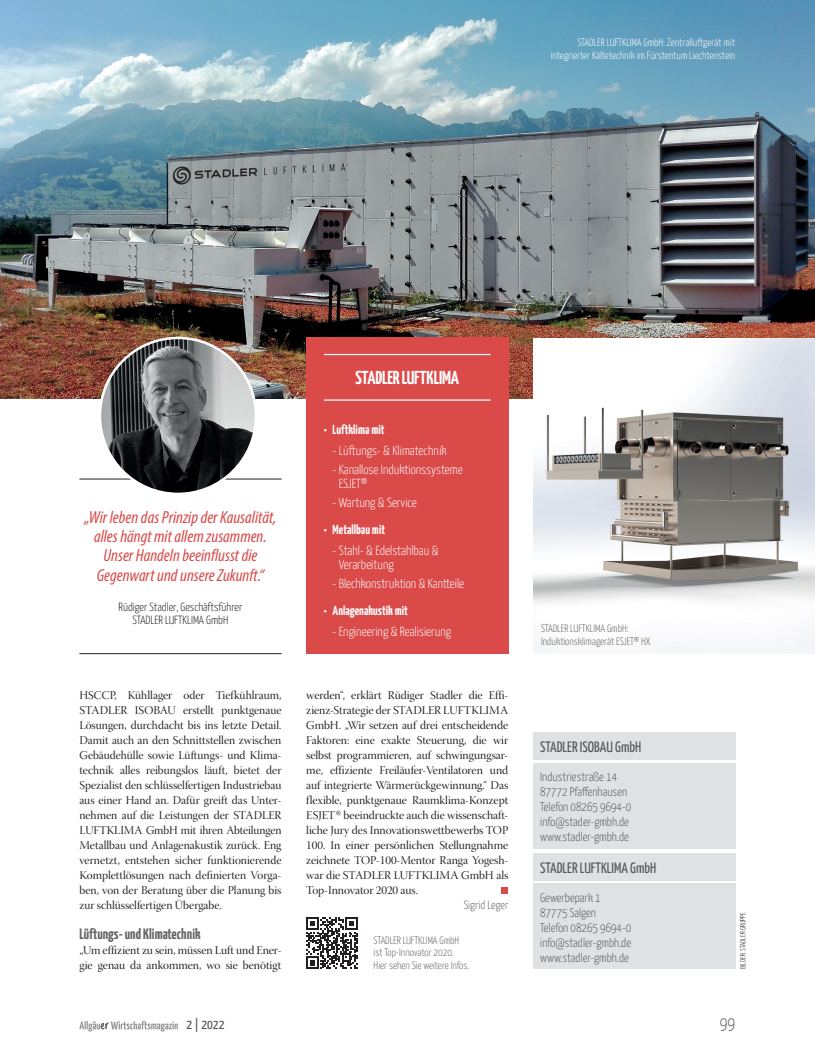
<style>
.page{position:relative;width:815px;height:1052px;background:#fff}
.page>*{position:absolute;margin:0;border:0;box-sizing:border-box;transform-origin:0 0}
.t1{font:700 18.75px "Yanone Kaffeesatz";letter-spacing:-.01em;color:#fff}
.t2{font:italic condensed 17.5px/19.4px "Myriad Pro";color:#da4a49;text-align:center}
.t3{font:300 17.5px "Yanone Kaffeesatz";color:#57585a}
.t4{font:15px "Yanone Kaffeesatz";color:#57585a}
.t5{font:700 15px "Yanone Kaffeesatz";color:#636366}
.t6{font:13.75px "Yanone Kaffeesatz";color:#57585a}
.t7{font:300 13.12px/13.8px "Yanone Kaffeesatz";color:#fff}
.t8{font:700 13.12px "Yanone Kaffeesatz";color:#fff}
.t9{font:300 12.5px/15px "Yanone Kaffeesatz";color:#57585a}
.t10{font:11.88px/15px "Warnock Pro Disp";letter-spacing:-.005em;color:#231f20;text-align:justify}
.t11{font:300 11.88px/13.1px "Yanone Kaffeesatz";color:#231f20;text-align:center}
.t12{font:300 11.88px "Yanone Kaffeesatz";color:#636366}
.t13{font:300 10.62px/12.5px "Yanone Kaffeesatz";color:#636366}
.t14{font:300 10.62px/12.5px "Yanone Kaffeesatz";color:#fff;text-align:right}
.t15{font:300 7.5px "Yanone Kaffeesatz";color:#231f20}
.s1{font-size:26.25px}
</style>
<div class="page">
<svg style="left:79px;top:1021px;width:99px;height:10px"></svg>
<img style="left:0;top:0;width:815px;height:399px">
<div style="left:533px;top:884px;width:202px;height:85px;background:#e0e1e3"></div>
<div style="left:533px;top:853px;width:202px;height:27px;background:#e0e1e3"></div>
<div style="left:533px;top:763px;width:202px;height:85px;background:#e0e1e3"></div>
<div style="left:533px;top:732px;width:202px;height:28px;background:#e0e1e3"></div>
<svg style="left:306px;top:917px;width:52px;height:52px"></svg>
<img style="left:533px;top:339px;width:282px;height:315px">
<hr style="left:79px;top:479px;width:203px;height:1px;background:#231f20">
<hr style="left:79px;top:653px;width:203px;height:1px;background:#231f20">
<img style="left:100px;top:338px;width:156px;height:156px;border-radius:78px">
<div style="left:306px;top:338px;width:202px;height:316px;background:#da4a49"></div>
<hr style="left:324px;top:354px;width:166px;height:1px;background:#fff">
<hr style="left:324px;top:399px;width:166px;height:2px;background:#fff">
<div style="left:501px;top:887px;width:7px;height:7px;background:#da4a49"></div>
<p class="t14" style="left:551px;top:36px;width:186px">STADLER LUFTKLIMA GmbH: Zentralluftgerät mit integrierter Kältetechnik im Fürstentum Liechtenstein</p>
<h2 class="t2" style="left:84px;top:507px;width:193px">„Wir leben das Prinzip der Kausalität, alles hängt mit allem zusammen.<br>Unser Handeln beeinflusst die Gegenwart und unsere Zukunft.“</h2>
<p class="t11" style="left:118px;top:599px;width:125px">Rüdiger Stadler, Geschäftsführer<br>STADLER LUFTKLIMA GmbH</p>
<p class="t10" style="left:79px;top:689px;width:203px">HSCCP, Kühllager oder Tiefkühlraum, STADLER ISOBAU erstellt punktgenaue Lösungen, durchdacht bis ins letzte Detail.<br>Damit auch an den Schnittstellen zwischen Gebäudehülle sowie Lüftungs- und Klima&shy;technik alles reibungslos läuft, bietet der Spezialist den schlüsselfertigen Industriebau aus einer Hand an. Dafür greift das Unter&shy;nehmen auf die Leistungen der STADLER LUFTKLIMA GmbH mit ihren Abteilungen Metallbau und Anlagenakustik zurück. Eng vernetzt, entstehen sicher funktionierende Komplettlösungen nach definierten Vorga&shy;ben, von der Beratung über die Planung bis zur schlüsselfertigen Übergabe.</p>
<p class="t5" style="left:79px;top:923px;width:123px">Lüftungs- und Klimatechnik</p>
<p class="t10" style="left:79px;top:944px;width:203px">„Um effizient zu sein, müssen Luft und Ener&shy;gie genau da ankommen, wo sie benötigt</p>
<h1 class="t1" style="left:355px;top:363px;width:105px">STADLER LUFTKLIMA</h1>
<p class="t8" style="left:324px;top:420px;width:62px">• Luftklima mit</p>
<p class="t7" style="left:332px;top:442px;width:116px">- Lüftungs- &amp; Klimatechnik</p>
<p class="t7" style="left:339px;top:462px;width:125px;text-indent:-6px">- Kanallose Induktionssysteme<br>ESJET®</p>
<p class="t7" style="left:332px;top:495px;width:86px">- Wartung &amp; Service</p>
<p class="t8" style="left:324px;top:520px;width:63px">• Metallbau mit</p>
<p class="t7" style="left:339px;top:543px;width:101px;text-indent:-6px">- Stahl- &amp; Edelstahlbau &amp;<br>Verarbeitung</p>
<p class="t7" style="left:332px;top:576px;width:133px">- Blechkonstruktion &amp; Kantteile</p>
<p class="t8" style="left:324px;top:601px;width:86px">• Anlagenakustik mit</p>
<p class="t7" style="left:332px;top:624px;width:120px">- Engineering &amp; Realisierung</p>
<p class="t10" style="left:306px;top:689px;width:203px">werden“, erklärt Rüdiger Stadler die Effi&shy;zienz-Strategie der STADLER LUFTKLIMA GmbH. „Wir setzen auf drei entscheidende Faktoren: eine exakte Steuerung, die wir selbst programmieren, auf schwingungsar&shy;me, effiziente Freiläufer-Ventilatoren und auf integrierte Wärmerückgewinnung.“ Das flexible, punktgenaue Raumklima-Konzept ESJET<span class="s1">®</span> beeindruckte auch die wissenschaft&shy;liche Jury des Innovationswettbewerbs TOP 100. In einer persönlichen Stellungnahme zeichnete TOP-100-Mentor Ranga Yogesh&shy;war die STADLER LUFTKLIMA GmbH als Top-Innovator 2020 aus.</p>
<p class="t12" style="left:464px;top:896px;width:46px">Sigrid Leger</p>
<p class="t13" style="left:373px;top:933px;width:97px">STADLER LUFTKLIMA GmbH ist Top-Innovator 2020.<br>Hier sehen Sie weitere Infos.</p>
<p class="t13" style="left:541px;top:622px;width:111px">STADLER LUFTKLIMA GmbH:<br>Induktionsklimagerät ESJET® HX</p>
<p class="t4" style="left:540px;top:736px;width:103px">STADLER ISOBAU GmbH</p>
<p class="t9" style="left:540px;top:768px;width:92px">Industriestraße 14<br>87772 Pfaffenhausen<br>Telefon 08265 9694-0 info@stader-gmbh.de www.stadler-gmbh.de</p>
<p class="t4" style="left:540px;top:856px;width:118px">STADLER LUFTKLIMA GmbH</p>
<p class="t9" style="left:540px;top:889px;width:92px">Gewerbepark 1<br>87775 Salgen<br>Telefon 08265 9694-0 info@stadler-gmbh.de www.stadler-gmbh.de</p>
<p class="t15" style="left:737px;top:969px;width:58px;rotate:-90deg">BILDER: STADLER GRUPPE</p>
<p class="t6" style="left:186px;top:1015px;width:39px">2 | 2022</p>
<h2 class="t3" style="left:720px;top:1010px;width:17px">99</h2>
</div>
